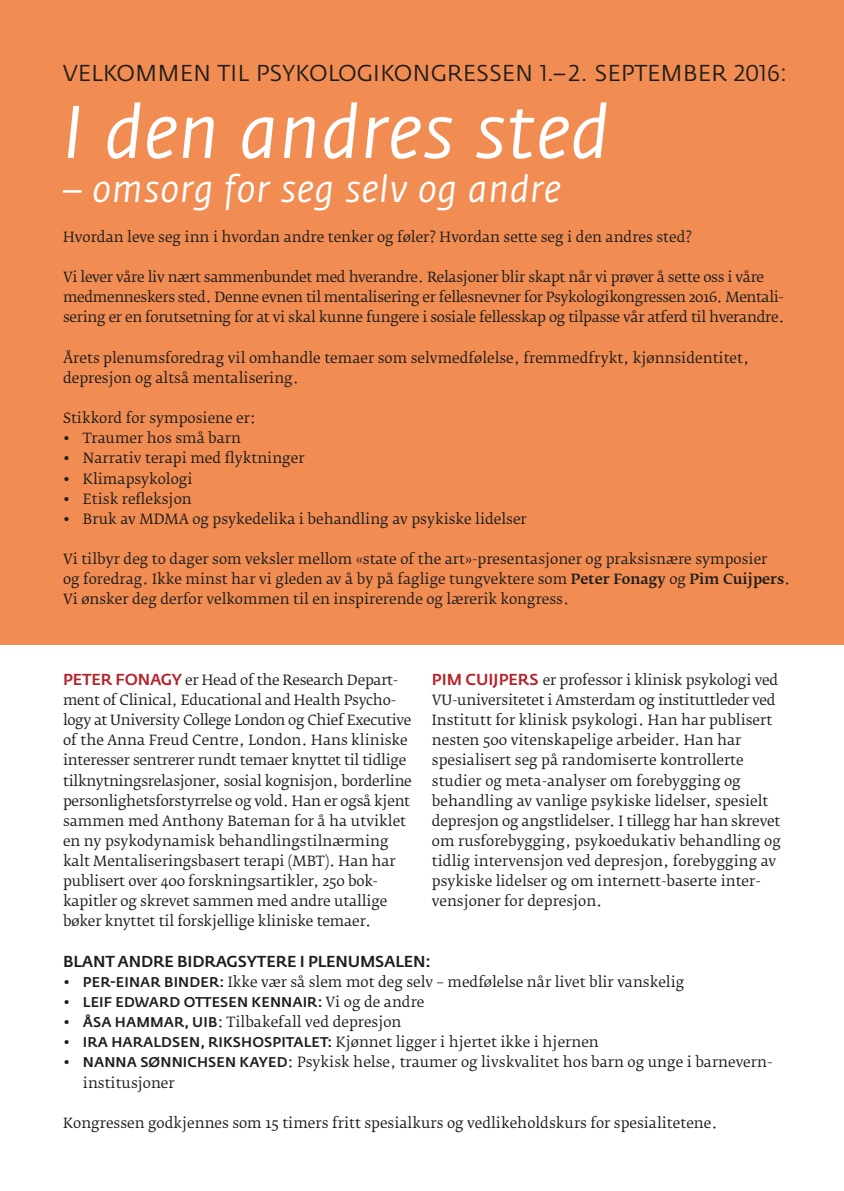
<style>
.page{position:relative;width:844px;height:1191px;background:#fff}
.page>*{position:absolute;margin:0;border:0;box-sizing:border-box;transform-origin:0 0}
.Overskrift_1{font:italic 73.5px "Fedra Sans";letter-spacing:.02em;color:#fff}
.Overskrift_1-2{font:italic 36.75px "Fedra Sans";letter-spacing:.03em;color:#fff}
.Overskrift_1-3{font:22.75px "Fedra Sans";color:#1d1d1b}
.Brødtekst{font:500 15.75px "Fedra Sans Std";letter-spacing:-.01em;color:#1d1d1b}
.Brødtekst-2{font:14px/20.1px "Fedra Serif B Pro";color:#1d1d1b}
.Brødtekst-3{font:14px/20.1px "Fedra Serif B Pro";letter-spacing:-.02em;color:#1d1d1b}
.t1{font:500 14px "Fedra Sans Std";letter-spacing:.01em;color:#1d1d1b}
.s1{font-weight:500}
.s2{font-family:"Fedra Sans Std";font-weight:500;font-size:15.75px;color:#b52129}
.s3{font-family:"Fedra Sans Std";font-weight:500}
.s4{font-family:"Fedra Serif B Pro";font-weight:400}
</style>
<div class="page">
<div style="left:0;top:0;width:843px;height:644px;background:#f18c53"></div>
<p class="Overskrift_1-3" style="left:63px;top:61px;width:725px">VELKOMMEN TIL PSYKOLOGIKONGRESSEN 1.– 2. SEPTEMBER 2016:</p>
<p class="Overskrift_1" style="left:63px;top:93px;width:547px">I den andres sted</p>
<p class="Overskrift_1-2" style="left:63px;top:169px;width:499px">– omsorg for seg selv og andre</p>
<p class="Brødtekst-2" style="left:63px;top:227px;width:630px">Hvordan leve seg inn i hvordan andre tenker og føler? Hvordan sette seg i den andres sted?</p>
<p class="Brødtekst-3" style="left:63px;top:267px;width:722px">Vi lever våre liv nært sammenbundet med hverandre. Relasjoner blir skapt når vi prøver å sette oss i våre medmenneskers sted. Denne evnen til mentalisering er fellesnevner for Psykologikongressen 2016. Mentali&shy;sering er en forutsetning for at vi skal kunne fungere i sosiale fellesskap og tilpasse vår atferd til hverandre.</p>
<p class="Brødtekst-2" style="left:63px;top:348px;width:687px">Årets plenumsforedrag vil omhandle temaer som selvmedfølelse, fremmedfrykt, kjønnsidentitet,</p>
<p class="Brødtekst-2" style="left:63px;top:368px;width:237px">depresjon og altså mentalisering.</p>
<p class="Brødtekst-2" style="left:63px;top:408px;width:194px">Stikkord for symposiene er:</p>
<p class="Brødtekst-2" style="left:63px;top:428px;width:179px">• Traumer hos små barn</p>
<p class="Brødtekst-2" style="left:63px;top:448px;width:243px">• Narrativ terapi med flyktninger</p>
<p class="Brødtekst-2" style="left:63px;top:468px;width:131px">• Klimapsykologi</p>
<p class="Brødtekst-2" style="left:63px;top:489px;width:130px">• Etisk refleksjon</p>
<p class="Brødtekst-2" style="left:63px;top:509px;width:465px">• Bruk av MDMA og psykedelika i behandling av psykiske lidelser</p>
<p class="Brødtekst-2" style="left:63px;top:549px;width:728px">Vi tilbyr deg to dager som veksler mellom «state of the art»-presentasjoner og praksisnære symposier<br>og foredrag. Ikke minst har vi gleden av å by på faglige tungvektere som <span class="s1">Peter Fonagy</span> og <span class="s1">Pim Cuijpers</span>.</p>
<p class="Brødtekst-2" style="left:63px;top:589px;width:507px">Vi ønsker deg derfor velkommen til en inspirerende og lærerik kongress.</p>
<p class="Brødtekst-2" style="left:63px;top:670px;width:350px"><span class="s2">PETER FONAGY</span> er Head of the Research Depart&shy;ment of Clinical, Educational and Health Psycho&shy;logy at University College London og Chief Executive of the Anna Freud Centre, London. Hans kliniske interesser sentrerer rundt temaer knyttet til tidlige tilknytningsrelasjoner, sosial kognisjon, borderline personlighetsforstyrrelse og vold. Han er også kjent sammen med Anthony Bateman for å ha utviklet en ny psykodynamisk behandlingstilnærming kalt Mentaliseringsbasert terapi (MBT). Han har publisert over 400 forskningsartikler, 250 bok&shy;kapitler og skrevet sammen med andre utallige bøker knyttet til forskjellige kliniske temaer.</p>
<p class="Brødtekst-2" style="left:432px;top:670px;width:350px"><span class="s2">PIM CUIJPERS</span> er professor i klinisk psykologi ved VU-universitetet i Amsterdam og instituttleder ved Institutt for klinisk psykologi. Han har publisert nesten 500 vitenskapelige arbeider. Han har spesialisert seg på randomiserte kontrollerte studier og meta-analyser om forebygging og behandling av vanlige psykiske lidelser, spesielt depresjon og angstlidelser. I tillegg har han skrevet om rusforebygging, psykoedukativ behandling og tidlig intervensjon ved depresjon, forebygging av psykiske lidelser og om internett-baserte inter&shy;vensjoner for depresjon.</p>
<p class="Brødtekst" style="left:63px;top:951px;width:369px">BLANT ANDRE BIDRAGSYTERE I PLENUMSALEN:</p>
<p class="Brødtekst-2" style="left:63px;top:972px;width:622px"><span class="s3">• PER-EINAR BINDER:</span> Ikke vær så slem mot deg selv – medfølelse når livet blir vanskelig</p>
<p class="t1" style="left:63px;top:993px;width:363px">• LEIF EDWARD OTTESEN KENNAIR: <span class="s4">Vi og de andre</span></p>
<p class="Brødtekst-2" style="left:63px;top:1012px;width:340px"><span class="s3">• ÅSA HAMMAR, UIB</span>: Tilbakefall ved depresjon</p>
<p class="Brødtekst-2" style="left:63px;top:1032px;width:537px"><span class="s3">• IRA HARALDSEN, RIKSHOSPITALET:</span> Kjønnet ligger i hjertet ikke i hjernen</p>
<p class="Brødtekst-2" style="left:83px;top:1052px;width:689px;text-indent:-20px"><span class="s3">• NANNA SØNNICHSEN KAYED</span>: Psykisk helse, traumer og livskvalitet hos barn og unge i barnevern&shy;institusjoner</p>
<p class="Brødtekst-2" style="left:63px;top:1112px;width:655px">Kongressen godkjennes som 15 timers fritt spesialkurs og vedlikeholdskurs for spesialitetene.</p>
</div>
